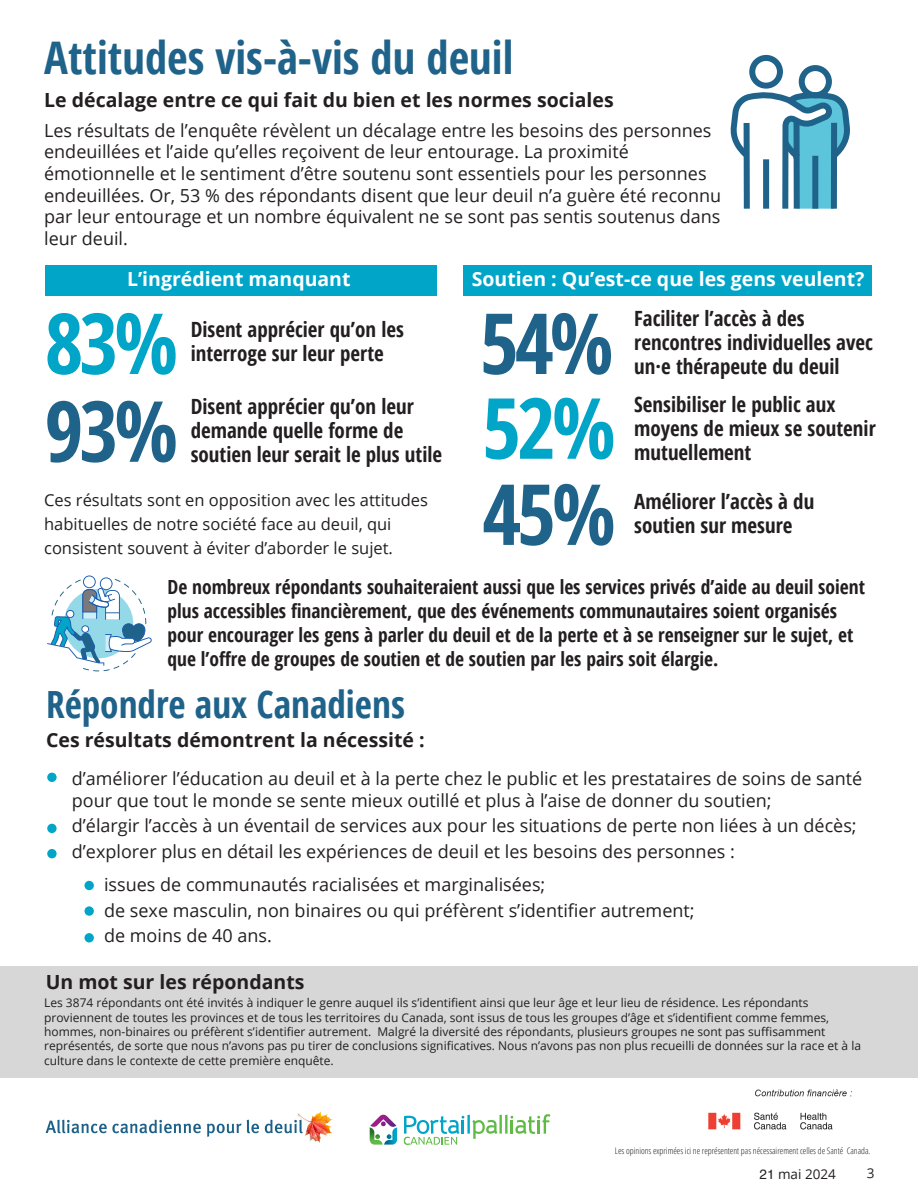
<style>
.page{position:relative;width:918px;height:1188px;background:#fff}
.page>*{position:absolute;margin:0;border:0;box-sizing:border-box;transform-origin:0 0}
.t1{font:700 condensed 84.3px "Open Sans";color:#1f628a}
.t2{font:700 condensed 84.3px "Open Sans";color:#00a5c8}
.t3{font:700 condensed 45px "Open Sans";color:#1f628a}
.t4{font:700 condensed 37.5px "Open Sans";color:#1f628a}
.t5{font:700 condensed 21px/24px "Open Sans";color:#231f20}
.t6{font:700 condensed 19.5px/24px "Open Sans";color:#231f20}
.t7{font:700 19.5px "Open Sans";color:#231f20}
.t8{font:700 19.5px "Open Sans";color:#fff}
.t9{font:18px/21.6px "Open Sans";color:#231f20}
.t10{font:16.5px/24px "Open Sans";color:#231f20}
.t11{font:13.5px "Open Sans";color:#231f20}
.t12{font:12px/14.4px "Open Sans";color:#231f20}
.t13{font:300 condensed 9px "Open Sans";color:#231f20}
.s1{font-family:"Helvetica"}
</style>
<div class="page">
<svg style="left:369px;top:1115px;width:28px;height:30px"></svg>
<hr style="left:467px;top:1115px;width:3px;height:19px;background:#00a5c8">
<hr style="left:499px;top:1115px;width:3px;height:19px;background:#60bb46">
<hr style="left:505px;top:1115px;width:3px;height:19px;background:#60bb46">
<svg style="left:510px;top:1114px;width:40px;height:20px"></svg>
<svg style="left:472px;top:1120px;width:26px;height:19px"></svg>
<svg style="left:404px;top:1116px;width:60px;height:29px"></svg>
<img style="left:45px;top:1111px;width:288px;height:32px">
<div style="left:0;top:966px;width:918px;height:112px;background:#d7d7d8"></div>
<div style="left:47px;top:773px;width:10px;height:9px;background:#00a5c8;border-radius:50%"></div>
<div style="left:47px;top:824px;width:10px;height:9px;background:#00a5c8;border-radius:50%"></div>
<div style="left:47px;top:849px;width:10px;height:9px;background:#00a5c8;border-radius:50%"></div>
<div style="left:85px;top:881px;width:9px;height:9px;background:#00a5c8;border-radius:50%"></div>
<div style="left:85px;top:906px;width:9px;height:10px;background:#00a5c8;border-radius:50%"></div>
<div style="left:85px;top:933px;width:9px;height:9px;background:#00a5c8;border-radius:50%"></div>
<div style="left:45px;top:266px;width:392px;height:30px;background:#00a5c8"></div>
<div style="left:464px;top:266px;width:408px;height:30px;background:#00a5c8"></div>
<div style="left:799px;top:65px;width:33px;height:33px;border:6px solid #1f628a;border-radius:50%"></div>
<div style="left:749px;top:55px;width:34px;height:34px;border:6px solid #1f628a;border-radius:50%"></div>
<svg style="left:730px;top:87px;width:120px;height:122px"></svg>
<svg style="left:47px;top:575px;width:105px;height:96px"></svg>
<img style="left:708px;top:1089px;width:144px;height:41px">
<h2 class="t3" style="left:44px;top:27px;width:471px">Attitudes vis-à-vis du deuil</h2>
<p class="t7" style="left:44px;top:87px;width:571px">Le décalage entre ce qui fait du bien et les normes sociales</p>
<p class="t9" style="left:44px;top:119px;width:679px">Les résultats de l’enquête révèlent un décalage entre les besoins des personnes endeuillées et l’aide qu’elles reçoivent de leur entourage. La proximité émotionnelle et le sentiment d’être soutenu sont essentiels pour les personnes endeuillées. Or, 53 % des répondants disent que leur deuil n’a guère été reconnu par leur entourage et un nombre équivalent ne se sont pas sentis soutenus dans leur deuil.</p>
<p class="t8" style="left:127px;top:266px;width:225px">L’ingrédient manquant</p>
<p class="t8" style="left:472px;top:266px;width:394px">Soutien : Qu’est-ce que les gens veulent?</p>
<h1 class="t2" style="left:45px;top:285px;width:135px">83%</h1>
<h1 class="t1" style="left:480px;top:285px;width:135px">54%</h1>
<p class="t5" style="left:191px;top:317px;width:215px">Disent apprécier qu’on les interroge sur leur perte</p>
<p class="t5" style="left:634px;top:306px;width:240px">Faciliter l’accès à des rencontres individuelles avec un·e thérapeute du deuil</p>
<p class="t5" style="left:634px;top:392px;width:243px">Sensibiliser le public aux moyens de mieux se soutenir</p>
<h1 class="t1" style="left:45px;top:372px;width:135px">93%</h1>
<h1 class="t2" style="left:482px;top:369px;width:135px">52%</h1>
<p class="t5" style="left:191px;top:394px;width:253px">Disent apprécier qu’on leur demande quelle forme de soutien leur serait le plus utile</p>
<p class="t10" style="left:44px;top:487px;width:385px">Ces résultats sont en opposition avec les attitudes habituelles de notre société face au deuil, qui consistent souvent à éviter d’aborder le sujet.</p>
<p class="t6" style="left:168px;top:575px;width:699px">De nombreux répondants souhaiteraient aussi que les services privés d’aide au deuil soient plus accessibles financièrement, que des événements communautaires soient organisés pour encourager les gens à parler du deuil et de la perte et à se renseigner sur le sujet, et que l’offre de groupes de soutien et de soutien par les pairs soit élargie.</p>
<p class="t5" style="left:634px;top:440px;width:119px">mutuellement</p>
<p class="t5" style="left:634px;top:489px;width:182px">Améliorer l’accès à du</p>
<h1 class="t1" style="left:482px;top:455px;width:135px">45%</h1>
<p class="t5" style="left:634px;top:513px;width:160px">soutien sur mesure</p>
<h3 class="t4" style="left:46px;top:678px;width:360px">Répondre aux Canadiens</h3>
<p class="t7" style="left:46px;top:727px;width:380px">Ces résultats démontrent la nécessité :</p>
<p class="t9" style="left:72px;top:767px;width:792px">d’améliorer l’éducation au deuil et à la perte chez le public et les prestataires de soins de santé pour que tout le monde se sente mieux outillé et plus à l’aise de donner du soutien;</p>
<p class="t9" style="left:72px;top:812px;width:786px;line-height:25.5px">d’élargir l’accès à un éventail de services aux pour les situations de perte non liées à un décès; d’explorer plus en détail les expériences de deuil et les besoins des personnes :</p>
<p class="t9" style="left:104px;top:871px;width:592px;line-height:25.5px">issues de communautés racialisées et marginalisées;<br>de sexe masculin, non binaires ou qui préfèrent s’identifier autrement; de moins de 40 ans.</p>
<p class="t7" style="left:46px;top:968px;width:260px">Un mot sur les répondants</p>
<p class="t12" style="left:44px;top:995px;width:818px">Les 3874 répondants ont été invités à indiquer le genre auquel ils s’identifient ainsi que leur âge et leur lieu de résidence. Les répondants proviennent de toutes les provinces et de tous les territoires du Canada, sont issus de tous les groupes d’âge et s’identifient comme femmes, hommes, non-binaires ou préfèrent s’identifier autrement. Malgré la diversité des répondants, plusieurs groupes ne sont pas suffisamment représentés, de sorte que nous n’avons pas pu tirer de conclusions significatives. Nous n’avons pas non plus recueilli de données sur la race et à la culture dans le contexte de cette première enquête.</p>
<p class="t13" style="left:615px;top:1144px;width:257px">Les opinions exprimées ici ne représentent pas nécessairement celles de Santé Canada.</p>
<p class="t11" style="left:760px;top:1165px;width:78px"><span class="s1">21</span> mai 2024</p>
<p class="t11" style="left:867px;top:1164px;width:9px">3</p>
</div>
